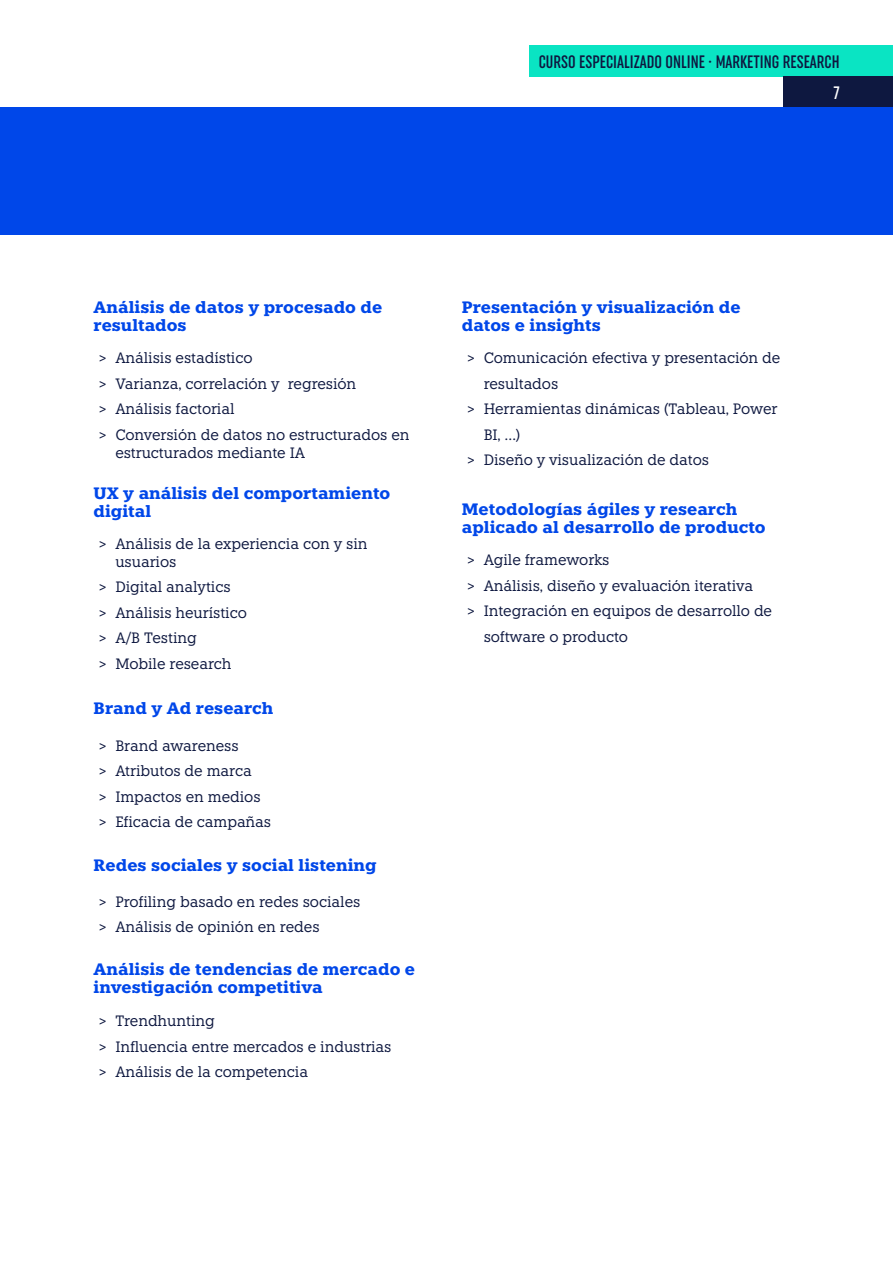
<style>
.page{position:relative;width:893px;height:1263px;background:#fff}
.page>*{position:absolute;margin:0;border:0;box-sizing:border-box;transform-origin:0 0}
.t1{font:500 extra-condensed 18px "Uniform";color:#0e1840}
.t2{font:500 extra-condensed 18px "Uniform";color:#fff}
.t3{font:700 16.5px/18px "Knile";color:#0047e9}
.t4{font:15px/25.5px "Knile";letter-spacing:-.01em;color:#0e1840}
</style>
<div class="page">
<div style="left:529px;top:45px;width:364px;height:31px;background:#0ae4c3"></div>
<div style="left:783px;top:76px;width:110px;height:31px;background:#0e1840"></div>
<div style="left:0;top:108px;width:893px;height:127px;background:#0047e9"></div>
<p class="t1" style="left:539px;top:51px;width:302px">CURSO ESPECIALIZADO ONLINE · MARKETING RESEARCH</p>
<p class="t2" style="left:834px;top:82px;width:8px">7</p>
<p class="t3" style="left:94px;top:299px;width:290px">Análisis de datos y procesado de resultados</p>
<p class="t3" style="left:462px;top:299px;width:280px">Presentación y visualización de datos e insights</p>
<p class="t4" style="left:98px;top:345px;width:313px">&gt; Análisis estadístico<br>&gt; Varianza, correlación y regresión<br>&gt; Análisis factorial<br>&gt; Conversión de datos no estructurados en</p>
<p class="t4" style="left:115px;top:440px;width:191px">estructurados mediante IA</p>
<p class="t3" style="left:94px;top:484px;width:298px">UX y análisis del comportamiento digital</p>
<p class="t4" style="left:115px;top:534px;width:254px;line-height:18px;text-indent:-17px">&gt; Análisis de la experiencia con y sin usuarios</p>
<p class="t4" style="left:98px;top:574px;width:150px">&gt; Digital analytics<br>&gt; Análisis heurístico &gt; A/B Testing<br>&gt; Mobile research</p>
<p class="t3" style="left:94px;top:700px;width:181px">Brand y Ad research</p>
<p class="t4" style="left:98px;top:732px;width:174px">&gt; Brand awareness<br>&gt; Atributos de marca<br>&gt; Impactos en medios &gt; Eficacia de campañas</p>
<p class="t3" style="left:94px;top:856px;width:285px">Redes sociales y social listening</p>
<p class="t4" style="left:98px;top:888px;width:264px">&gt; Profiling basado en redes sociales &gt; Análisis de opinión en redes</p>
<p class="t3" style="left:94px;top:960px;width:323px">Análisis de tendencias de mercado e investigación competitiva</p>
<p class="t4" style="left:98px;top:1008px;width:295px">&gt; Trendhunting<br>&gt; Influencia entre mercados e industrias &gt; Análisis de la competencia</p>
<p class="t4" style="left:467px;top:345px;width:315px">&gt; Comunicación efectiva y presentación de</p>
<p class="t4" style="left:484px;top:371px;width:76px">resultados</p>
<p class="t4" style="left:467px;top:396px;width:312px">&gt; Herramientas dinámicas (Tableau, Power</p>
<p class="t4" style="left:484px;top:422px;width:38px">BI, …)</p>
<p class="t4" style="left:467px;top:447px;width:244px">&gt; Diseño y visualización de datos</p>
<p class="t3" style="left:462px;top:500px;width:305px">Metodologías ágiles y research aplicado al desarrollo de producto</p>
<p class="t4" style="left:467px;top:547px;width:144px">&gt; Agile frameworks</p>
<p class="t4" style="left:467px;top:572px;width:288px">&gt; Análisis, diseño y evaluación iterativa</p>
<p class="t4" style="left:467px;top:598px;width:307px">&gt; Integración en equipos de desarrollo de</p>
<p class="t4" style="left:484px;top:623px;width:146px">software o producto</p>
</div>
